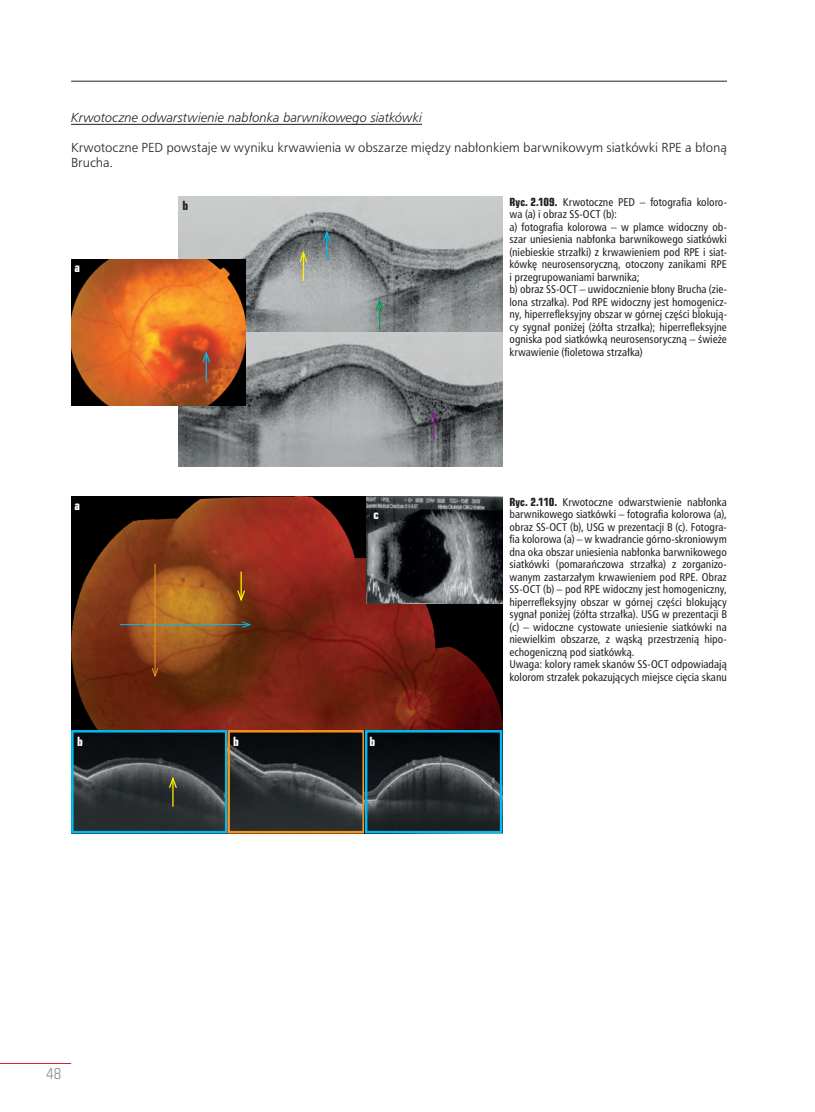
<style>
.page{position:relative;width:815px;height:1112px;background:#fff}
.page>*{position:absolute;margin:0;border:0;box-sizing:border-box;transform-origin:0 0}
.t1{font:15px "Square 721 Cn PL Regular A";color:#939598}
.t2{font:13.12px/15px "Humnst 777 Lt PL Light A";color:#231f20}
.t3{font:13.12px "Humnst 777 Lt PL Light Italic A";color:#231f20}
.t4{font:12.5px "Square 721 Cn PL Bold A";color:#fff}
.t5{font:12.5px "Square 721 Cn PL Bold A";color:#231f20}
.t6{font:11.25px/12.5px "Humnst 777 Cn PL Regular A";color:#231f20}
.s1{font-family:"Square 721 Cn PL Bold A"}
</style>
<div class="page">
<hr style="left:0;top:1063px;width:71px;height:1px;background:#d1232a">
<hr style="left:71px;top:81px;width:656px;height:1px;background:#231f20">
<hr style="left:71px;top:124px;width:351px;height:1px;background:#231f20">
<img style="left:179px;top:196px;width:323px;height:270px">
<img style="left:71px;top:259px;width:174px;height:146px">
<svg style="left:201px;top:349px;width:10px;height:32px"></svg>
<svg style="left:298px;top:249px;width:10px;height:32px"></svg>
<svg style="left:322px;top:229px;width:10px;height:31px"></svg>
<svg style="left:374px;top:297px;width:10px;height:32px"></svg>
<svg style="left:429px;top:408px;width:10px;height:32px"></svg>
<img style="left:71px;top:496px;width:431px;height:234px">
<img style="left:74px;top:733px;width:425px;height:97px">
<div style="left:71px;top:730px;width:156px;height:103px;border:2px solid #00baf1"></div>
<div style="left:227px;top:730px;width:138px;height:103px;border:2px solid #f7931d"></div>
<div style="left:365px;top:730px;width:137px;height:103px;border:2px solid #00baf1"></div>
<img style="left:366px;top:496px;width:136px;height:108px">
<hr style="left:240px;top:571px;width:2px;height:29px;background:#fff101">
<svg style="left:236px;top:589px;width:10px;height:14px"></svg>
<hr style="left:120px;top:624px;width:130px;height:1px;background:#00baf1">
<svg style="left:241px;top:621px;width:11px;height:7px"></svg>
<hr style="left:155px;top:564px;width:1px;height:112px;background:#f7931d">
<svg style="left:151px;top:667px;width:8px;height:10px"></svg>
<svg style="left:168px;top:775px;width:10px;height:31px"></svg>
<p class="t3" style="left:71px;top:109px;width:352px">Krwotoczne odwarstwienie nabłonka barwnikowego siatkówki</p>
<p class="t2" style="left:71px;top:139px;width:657px">Krwotoczne PED powstaje w wyniku krwawienia w obszarze między nabłonkiem barwnikowym siatkówki RPE a błoną<br>Brucha.</p>
<p class="t6" style="left:509px;top:195px;width:219px"><span class="s1">Ryc. 2.109.</span> Krwotoczne PED – fotografia koloro&shy;wa (a) i obraz SS-OCT (b):<br>a) fotografia kolorowa – w plamce widoczny ob&shy;szar uniesienia nabłonka barwnikowego siatkówki (niebieskie strzałki) z krwawieniem pod RPE i siat&shy;kówkę neurosensoryczną, otoczony zanikami RPE i przegrupowaniami barwnika;<br>b) obraz SS-OCT – uwidocznienie błony Brucha (zie&shy;lona strzałka). Pod RPE widoczny jest homogenicz&shy;ny, hiperrefleksyjny obszar w górnej części blokują&shy;cy sygnał poniżej (żółta strzałka); hiperrefleksyjne ogniska pod siatkówką neurosensoryczną – świeże krwawienie (fioletowa strzałka)</p>
<p class="t5" style="left:182px;top:198px;width:7px">b</p>
<p class="t4" style="left:75px;top:260px;width:7px">a</p>
<p class="t4" style="left:75px;top:498px;width:7px">a</p>
<p class="t4" style="left:373px;top:507px;width:7px">c</p>
<p class="t4" style="left:77px;top:734px;width:7px">b</p>
<p class="t4" style="left:233px;top:734px;width:7px">b</p>
<p class="t4" style="left:369px;top:734px;width:7px">b</p>
<p class="t6" style="left:509px;top:495px;width:219px"><span class="s1">Ryc. 2.110.</span> Krwotoczne odwarstwienie nabłonka barwnikowego siatkówki – fotografia kolorowa (a), obraz SS-OCT (b), USG w prezentacji B (c). Fotogra&shy;fia kolorowa (a) – w kwadrancie górno-skroniowym dna oka obszar uniesienia nabłonka barwnikowego siatkówki (pomarańczowa strzałka) z zorganizo&shy;wanym zastarzałym krwawieniem pod RPE. Obraz SS-OCT (b) – pod RPE widoczny jest homogeniczny, hiperrefleksyjny obszar w górnej części blokujący sygnał poniżej (żółta strzałka). USG w prezentacji B (c) – widoczne cystowate uniesienie siatkówki na niewielkim obszarze, z wąską przestrzenią hipo&shy;echogeniczną pod siatkówką.<br>Uwaga: kolory ramek skanów SS-OCT odpowiadają kolorom strzałek pokazujących miejsce cięcia skanu</p>
<h1 class="t1" style="left:46px;top:1064px;width:16px">48</h1>
</div>
